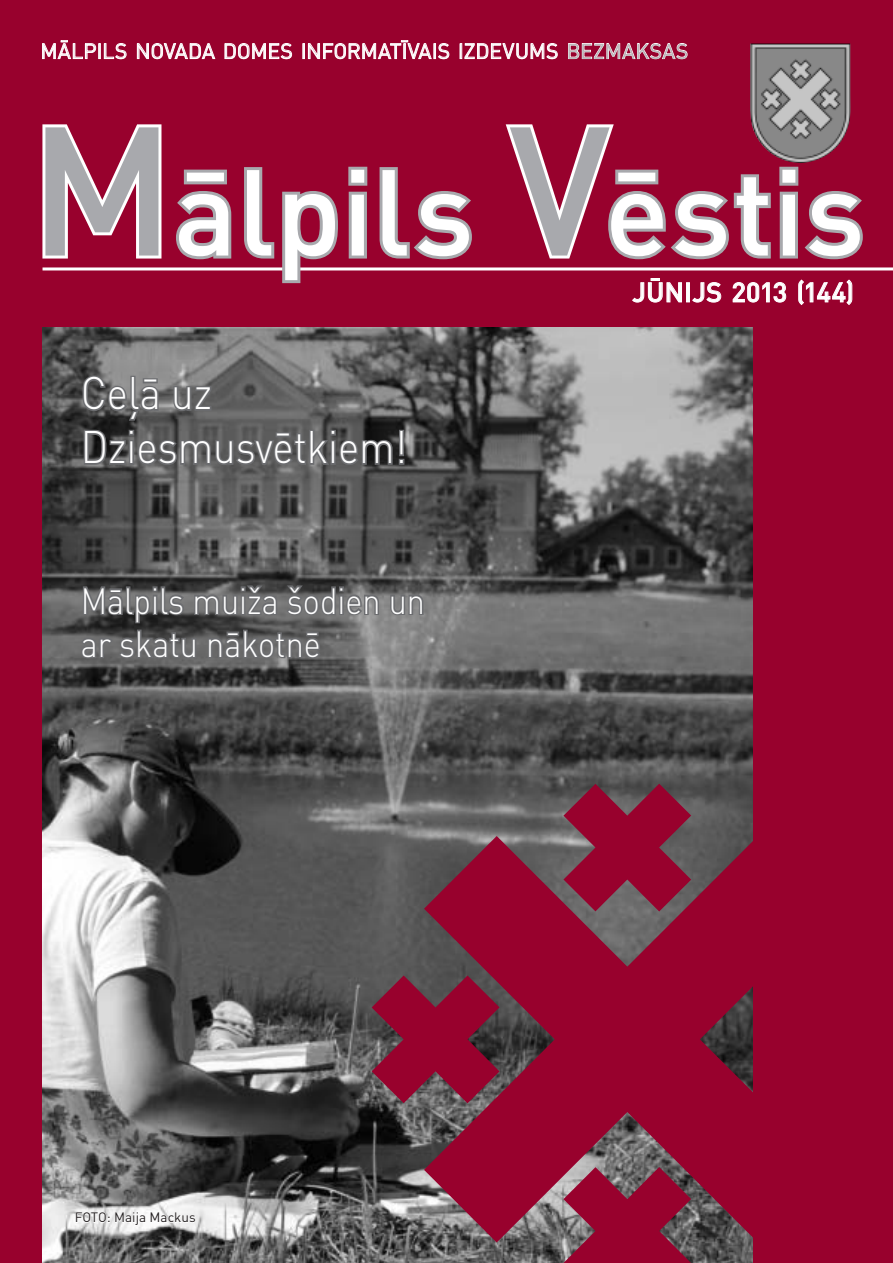
<style>
.page{position:relative;width:893px;height:1263px;background:#98012d}
.page>*{position:absolute;margin:0;border:0;box-sizing:border-box;transform-origin:0 0}
.t1{font:500 120px "DIN Pro";letter-spacing:.005em;color:#fff}
.t2{font:300 45px/54px "DIN Pro";color:#fff;scale:.9 1}
.t3{font:300 36px/43.2px "DIN Pro";color:#fff;scale:.9 1}
.t4{font:500 27px "DIN Pro";letter-spacing:.005em;color:#fff}
.t5{font:21px "DIN Pro";color:#fff}
.t6{font:13.5px "DIN Pro";color:#231f20}
.s1{color:#bcbdc0}
.s2{font-size:180px;color:#a8a9ad}
</style>
<div class="page">
<svg style="left:632px;top:278px;width:50px;height:25px"></svg>
<div style="left:686px;top:283px;width:3px;height:19px;border:1px solid #fff"></div>
<svg style="left:692px;top:282px;width:29px;height:21px"></svg>
<svg style="left:732px;top:282px;width:54px;height:21px"></svg>
<svg style="left:798px;top:279px;width:55px;height:26px"></svg>
<svg style="left:42px;top:40px;width:85px;height:19px"></svg>
<svg style="left:137px;top:43px;width:78px;height:16px"></svg>
<svg style="left:224px;top:43px;width:68px;height:16px"></svg>
<svg style="left:303px;top:41px;width:147px;height:18px"></svg>
<svg style="left:460px;top:43px;width:98px;height:16px"></svg>
<svg style="left:568px;top:43px;width:120px;height:16px"></svg>
<hr style="left:43px;top:267px;width:850px;height:3px;background:#fff">
<svg style="left:42px;top:124px;width:120px;height:135px"></svg>
<svg style="left:176px;top:169px;width:56px;height:91px"></svg>
<svg style="left:241px;top:166px;width:129px;height:118px"></svg>
<svg style="left:379px;top:167px;width:93px;height:93px"></svg>
<svg style="left:505px;top:124px;width:358px;height:136px"></svg>
<img style="left:43px;top:327px;width:710px;height:936px">
<svg style="left:75px;top:1211px;width:121px;height:15px"></svg>
<svg style="left:80px;top:374px;width:80px;height:48px"></svg>
<svg style="left:172px;top:385px;width:41px;height:28px"></svg>
<svg style="left:82px;top:428px;width:322px;height:43px"></svg>
<svg style="left:389px;top:592px;width:36px;height:25px"></svg>
<svg style="left:79px;top:577px;width:302px;height:84px"></svg>
<img style="left:750px;top:44px;width:100px;height:119px">
<svg style="left:563px;top:1242px;width:128px;height:21px"></svg>
<svg style="left:563px;top:784px;width:128px;height:52px"></svg>
<svg style="left:424px;top:836px;width:329px;height:406px"></svg>
<svg style="left:372px;top:975px;width:127px;height:128px"></svg>
<p class="t5" style="left:40px;top:37px;width:649px">MĀLPILS NOVADA DOMES INFORMATĪVAIS IZDEVUMS <span class="s1">BEZMAKSAS</span></p>
<h1 class="t1" style="left:29px;top:131px;width:838px"><span class="s2">M</span>ālpils <span class="s2">V</span>ēstis</h1>
<p class="t4" style="left:632px;top:274px;width:223px">jūnijs 2013 (144)</p>
<h2 class="t2" style="left:81px;top:364px;width:364px">Ceļā uz<br>Dziesmusvētkiem!</h2>
<h3 class="t3" style="left:81px;top:577px;width:384px">Mālpils muiža šodien un ar skatu nākotnē</h3>
<p class="t6" style="left:75px;top:1208px;width:123px">FOTO: Maija Mackus</p>
</div>
